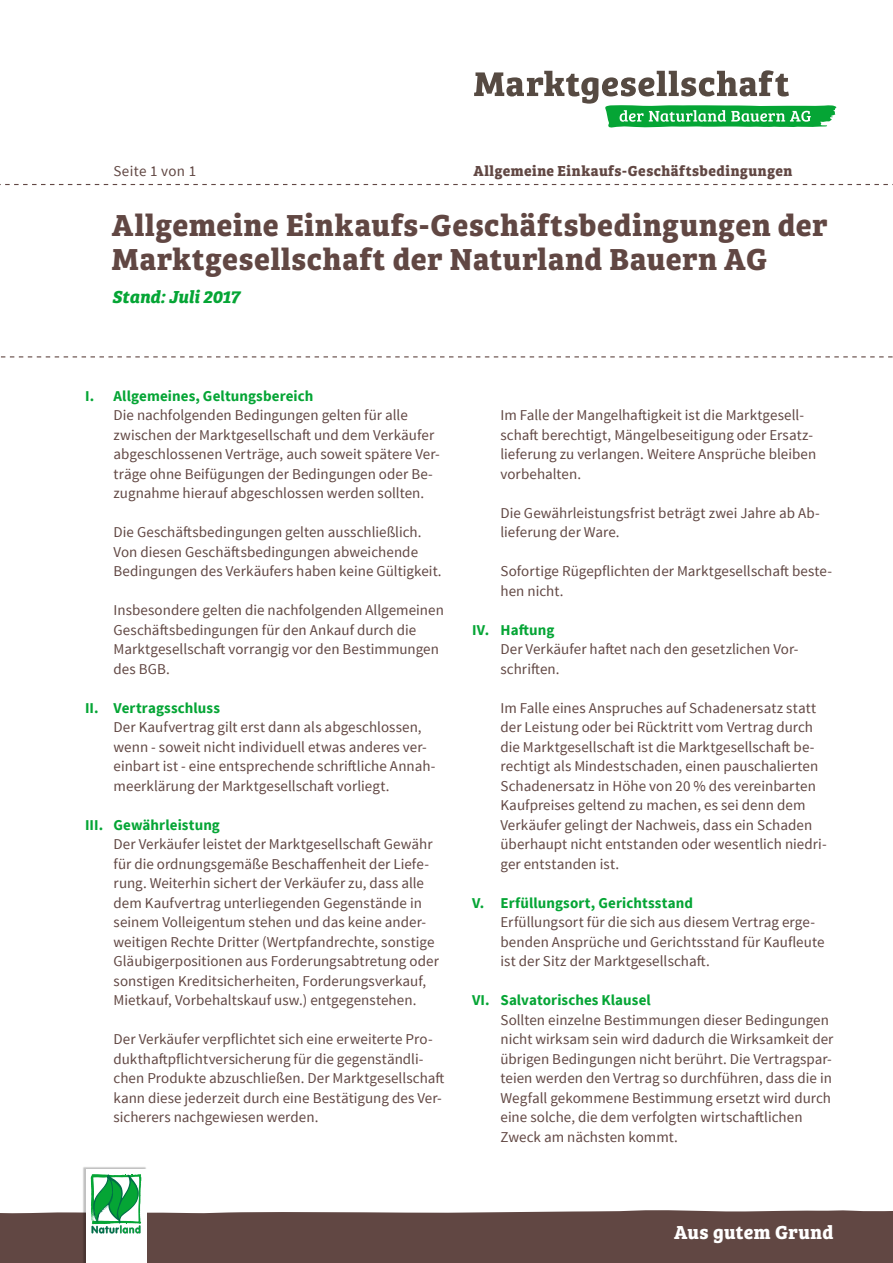
<style>
.page{position:relative;width:893px;height:1263px;background:#fff}
.page>*{position:absolute;margin:0;border:0;box-sizing:border-box;transform-origin:0 0}
.t1{font:700 31.5px/34.5px "Bree Serif";letter-spacing:.02em;color:#614743}
.t2{font:700 19.5px "Bree Serif";letter-spacing:.015em;color:#fff}
.t3{font:italic 700 18px "Bree Serif";letter-spacing:-.005em;color:#05a535}
.t4{font:15px/19.5px "Source Sans Pro";letter-spacing:.005em;color:#614743}
.t5{font:700 15px "Source Sans Pro";letter-spacing:.005em;color:#05a535}
.t6{font:700 15px "Bree Serif";letter-spacing:.035em;color:#614743}
</style>
<div class="page">
<div style="left:0;top:1210px;width:893px;height:53px;background:#614743"></div>
<svg style="left:474px;top:70px;width:362px;height:57px"></svg>
<svg style="left:0;top:356px;width:893px;height:1px"></svg>
<img style="left:83px;top:1167px;width:64px;height:96px">
<div style="left:86px;top:1169px;width:60px;height:94px;background:#fff"></div>
<svg style="left:91px;top:1174px;width:51px;height:59px"></svg>
<svg style="left:0;top:184px;width:893px;height:1px"></svg>
<p class="t4" style="left:113px;top:161px;width:84px">Seite 1 von 1</p>
<p class="t6" style="left:473px;top:159px;width:320px">Allgemeine Einkaufs-Geschäftsbedingungen</p>
<h1 class="t1" style="left:112px;top:206px;width:717px">Allgemeine Einkaufs-Geschäftsbedingungen der<br>Marktgesellschaft der Naturland Bauern AG</h1>
<p class="t3" style="left:112px;top:282px;width:129px">Stand: Juli 2017</p>
<p class="t5" style="left:85px;top:385px;width:230px">I. Allgemeines, Geltungsbereich</p>
<p class="t4" style="left:114px;top:406px;width:328px">Die nachfolgenden Bedingungen gelten für alle zwischen der Marktgesellschaft und dem Verkäufer abgeschlossenen Verträge, auch soweit spätere Ver&shy;träge ohne Beifügungen der Bedingungen oder Be&shy;zugnahme hierauf abgeschlossen werden sollten.</p>
<p class="t4" style="left:114px;top:523px;width:330px">Die Geschäftsbedingungen gelten ausschließlich.<br>Von diesen Geschäftsbedingungen abweichende<br>Bedingungen des Verkäufers haben keine Gültigkeit.</p>
<p class="t4" style="left:114px;top:601px;width:332px">Insbesondere gelten die nachfolgenden Allgemeinen Geschäftsbedingungen für den Ankauf durch die Marktgesellschaft vorrangig vor den Bestimmungen des BGB.</p>
<p class="t5" style="left:85px;top:697px;width:136px">II. Vertragsschluss</p>
<p class="t4" style="left:114px;top:718px;width:323px">Der Kaufvertrag gilt erst dann als abgeschlossen, wenn - soweit nicht individuell etwas anderes ver&shy;einbart ist - eine entsprechende schriftliche Annah&shy;meerklärung der Marktgesellschaft vorliegt.</p>
<p class="t5" style="left:85px;top:814px;width:136px">III. Gewährleistung</p>
<p class="t4" style="left:114px;top:835px;width:327px">Der Verkäufer leistet der Marktgesellschaft Gewähr für die ordnungsgemäße Beschaffenheit der Liefe&shy;rung. Weiterhin sichert der Verkäufer zu, dass alle dem Kaufvertrag unterliegenden Gegenstände in seinem Volleigentum stehen und das keine ander&shy;weitigen Rechte Dritter (Wertpfandrechte, sonstige Gläubigerpositionen aus Forderungsabtretung oder sonstigen Kreditsicherheiten, Forderungsverkauf, Mietkauf, Vorbehaltskauf usw.) entgegenstehen.</p>
<p class="t4" style="left:114px;top:1030px;width:332px">Der Verkäufer verpflichtet sich eine erweiterte Pro&shy;dukthaftpflichtversicherung für die gegenständli&shy;chen Produkte abzuschließen. Der Marktgesellschaft kann diese jederzeit durch eine Bestätigung des Ver&shy;sicherers nachgewiesen werden.</p>
<p class="t4" style="left:500px;top:406px;width:317px">Im Falle der Mangelhaftigkeit ist die Marktgesell&shy;schaft berechtigt, Mängelbeseitigung oder Ersatz&shy;lieferung zu verlangen. Weitere Ansprüche bleiben vorbehalten.</p>
<p class="t4" style="left:500px;top:503px;width:321px">Die Gewährleistungsfrist beträgt zwei Jahre ab Ab&shy;lieferung der Ware.</p>
<p class="t4" style="left:500px;top:562px;width:333px">Sofortige Rügepflichten der Marktgesellschaft beste&shy;hen nicht.</p>
<p class="t5" style="left:472px;top:619px;width:84px">IV. Haftung</p>
<p class="t4" style="left:500px;top:640px;width:299px">Der Verkäufer haftet nach den gesetzlichen Vor&shy;schriften.</p>
<p class="t4" style="left:500px;top:698px;width:328px">Im Falle eines Anspruches auf Schadenersatz statt der Leistung oder bei Rücktritt vom Vertrag durch die Marktgesellschaft ist die Marktgesellschaft be&shy;rechtigt als Mindestschaden, einen pauschalierten Schadenersatz in Höhe von 20 % des vereinbarten Kaufpreises geltend zu machen, es sei denn dem Verkäufer gelingt der Nachweis, dass ein Schaden überhaupt nicht entstanden oder wesentlich niedri&shy;ger entstanden ist.</p>
<p class="t5" style="left:472px;top:892px;width:222px">V. Erfüllungsort, Gerichtsstand</p>
<p class="t4" style="left:500px;top:913px;width:325px">Erfüllungsort für die sich aus diesem Vertrag erge&shy;benden Ansprüche und Gerichtsstand für Kaufleute ist der Sitz der Marktgesellschaft.</p>
<p class="t5" style="left:472px;top:990px;width:180px">VI. Salvatorisches Klausel</p>
<p class="t4" style="left:500px;top:1010px;width:334px">Sollten einzelne Bestimmungen dieser Bedingungen nicht wirksam sein wird dadurch die Wirksamkeit der übrigen Bedingungen nicht berührt. Die Vertragspar&shy;teien werden den Vertrag so durchführen, dass die in Wegfall gekommene Bestimmung ersetzt wird durch eine solche, die dem verfolgten wirtschaftlichen Zweck am nächsten kommt.</p>
<h2 class="t2" style="left:674px;top:1217px;width:161px">Aus gutem Grund</h2>
</div>
